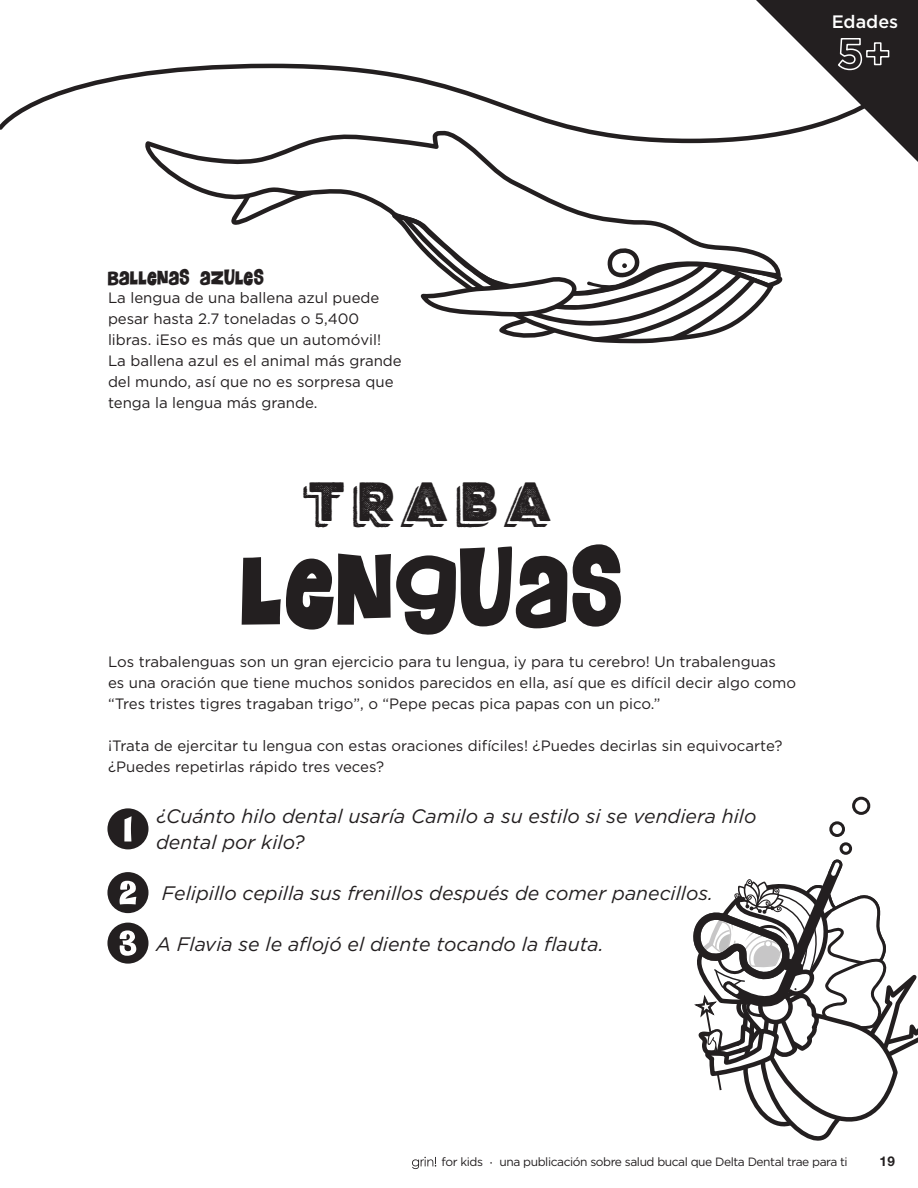
<style>
.page{position:relative;width:918px;height:1188px;background:#fff}
.page>*{position:absolute;margin:0;border:0;box-sizing:border-box;transform-origin:0 0}
.t1{font:92.25px "Floraless";color:#231f20}
.t2{font:700 49.5px "Lulo One";letter-spacing:.02em;color:#231f20}
.t3{font:italic 19.5px/25.5px "Gotham";color:#231f20}
.t4{font:18px "Floraless";color:#231f20}
.t5{font:500 18px "Gotham";color:#fff}
.t6{font:15px/21px "Gotham";color:#231f20}
.t7{font:700 13.5px "Helvetica Neue LT Std";color:#231f20}
.t8{font:12px "Gotham";letter-spacing:-.035em;color:#231f20}
.s1{font-size:6px}
</style>
<div class="page">
<svg style="left:586px;top:340px;width:94px;height:4px"></svg>
<svg style="left:145px;top:129px;width:611px;height:114px"></svg>
<svg style="left:415px;top:241px;width:368px;height:99px"></svg>
<svg style="left:693px;top:853px;width:225px;height:288px"></svg>
<div style="left:829px;top:821px;width:16px;height:16px;border:3px solid #231f20;border-radius:50%"></div>
<div style="left:840px;top:842px;width:12px;height:13px;border:3px solid #231f20;border-radius:50%"></div>
<div style="left:852px;top:797px;width:18px;height:18px;border:3px solid #231f20;border-radius:50%"></div>
<svg style="left:756px;top:0;width:162px;height:162px"></svg>
<svg style="left:412px;top:1157px;width:24px;height:12px"></svg>
<div style="left:107px;top:808px;width:41px;height:41px;background:#231f20;border-radius:50%"></div>
<svg style="left:124px;top:816px;width:8px;height:26px"></svg>
<div style="left:107px;top:872px;width:41px;height:41px;background:#231f20;border-radius:50%"></div>
<svg style="left:120px;top:881px;width:16px;height:23px"></svg>
<div style="left:107px;top:923px;width:41px;height:41px;background:#231f20;border-radius:50%"></div>
<svg style="left:120px;top:930px;width:16px;height:26px"></svg>
<p class="t5" style="left:832px;top:12px;width:68px">Edades</p>
<p class="t4" style="left:108px;top:264px;width:158px">BALLENAS AZULES</p>
<p class="t6" style="left:108px;top:287px;width:295px">La lengua de una ballena azul puede pesar hasta 2.7 toneladas o 5,400 libras. ¡Eso es más que un automóvil!<br>La ballena azul es el animal más grande del mundo, así que no es sorpresa que tenga la lengua más grande.</p>
<p class="t2" style="left:309px;top:464px;width:255px">TRABA</p>
<p class="t1" style="left:242px;top:519px;width:385px">LENGUAS</p>
<p class="t6" style="left:108px;top:651px;width:690px">Los trabalenguas son un gran ejercicio para tu lengua, ¡y para tu cerebro! Un trabalenguas<br>es una oración que tiene muchos sonidos parecidos en ella, así que es difícil decir algo como “Tres tristes tigres tragaban trigo”, o “Pepe pecas pica papas con un pico.”</p>
<p class="t6" style="left:108px;top:735px;width:676px">¡Trata de ejercitar tu lengua con estas oraciones difíciles! ¿Puedes decirlas sin equivocarte? ¿Puedes repetirlas rápido tres veces?</p>
<p class="t3" style="left:156px;top:803px;width:602px">¿Cuánto hilo dental usaría Camilo a su estilo si se vendiera hilo dental por kilo?</p>
<p class="t3" style="left:162px;top:880px;width:553px">Felipillo cepilla sus frenillos después de comer panecillos.</p>
<p class="t3" style="left:156px;top:931px;width:449px">A Flavia se le aflojó el diente tocando la flauta.</p>
<p class="t8" style="left:442px;top:1155px;width:43px">for kids</p>
<p class="t8" style="left:490px;top:1155px;width:359px"><span class="s1">•</span> una publicación sobre salud bucal que Delta Dental trae para ti</p>
<p class="t7" style="left:880px;top:1153px;width:17px">19</p>
</div>
